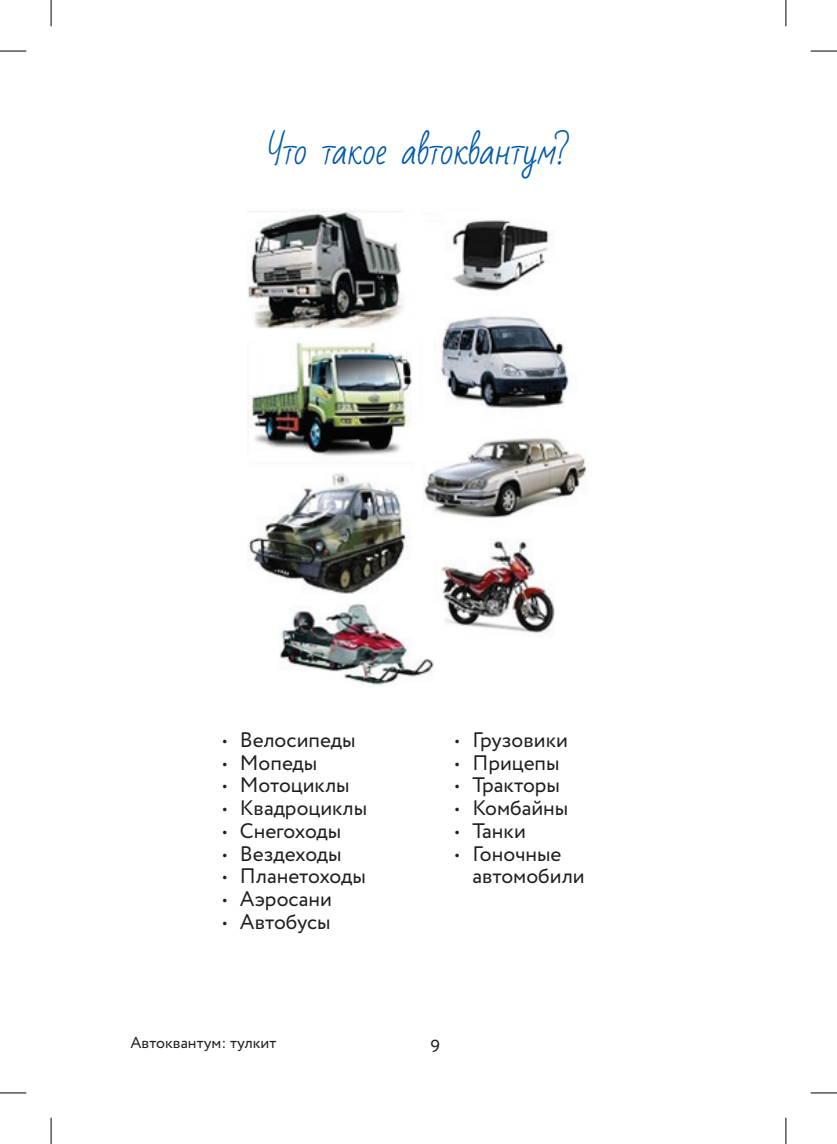
<style>
.page{position:relative;width:837px;height:1144px;background:#fff}
.page>*{position:absolute;margin:0;border:0;box-sizing:border-box;transform-origin:0 0}
.t1{font:35px "Bad Script";letter-spacing:-.02em;color:#015aaa}
.t2{font:21px/22.8px "Circe";color:#231f20}
.t3{font:17.5px "Circe";color:#231f20}
.t4{font:15.75px "Circe";color:#231f20}
</style>
<div class="page">
<img style="left:248px;top:208px;width:340px;height:477px">
<svg style="left:0;top:51px;width:26px;height:1px"></svg>
<svg style="left:810px;top:51px;width:26px;height:1px"></svg>
<svg style="left:0;top:1092px;width:26px;height:1px"></svg>
<svg style="left:810px;top:1092px;width:26px;height:1px"></svg>
<svg style="left:51px;top:0;width:1px;height:26px"></svg>
<svg style="left:51px;top:1118px;width:1px;height:26px"></svg>
<svg style="left:785px;top:0;width:1px;height:26px"></svg>
<svg style="left:785px;top:1118px;width:1px;height:26px"></svg>
<h1 class="t1" style="left:267px;top:132px;width:303px">Что такое автоквантум?</h1>
<p class="t2" style="left:222px;top:729px;width:135px">• Велосипеды</p>
<p class="t2" style="left:222px;top:752px;width:96px">• Мопеды</p>
<p class="t2" style="left:222px;top:775px;width:129px">• Мотоциклы</p>
<p class="t2" style="left:222px;top:797px;width:146px">• Квадроциклы</p>
<p class="t2" style="left:222px;top:820px;width:120px">• Снегоходы</p>
<p class="t2" style="left:222px;top:843px;width:121px">• Вездеходы</p>
<p class="t2" style="left:222px;top:866px;width:145px">• Планетоходы</p>
<p class="t2" style="left:222px;top:888px;width:111px">• Аэросани</p>
<p class="t2" style="left:222px;top:911px;width:110px">• Автобусы</p>
<p class="t2" style="left:454px;top:729px;width:115px">• Грузовики</p>
<p class="t2" style="left:454px;top:752px;width:106px">• Прицепы</p>
<p class="t2" style="left:454px;top:775px;width:107px">• Тракторы</p>
<p class="t2" style="left:454px;top:797px;width:115px">• Комбайны</p>
<p class="t2" style="left:454px;top:820px;width:73px">• Танки</p>
<p class="t2" style="left:472px;top:843px;width:114px;text-indent:-17px">• Гоночные автомобили</p>
<p class="t4" style="left:130px;top:1032px;width:147px">Автоквантум: тулкит</p>
<p class="t3" style="left:430px;top:1034px;width:11px">9</p>
</div>
